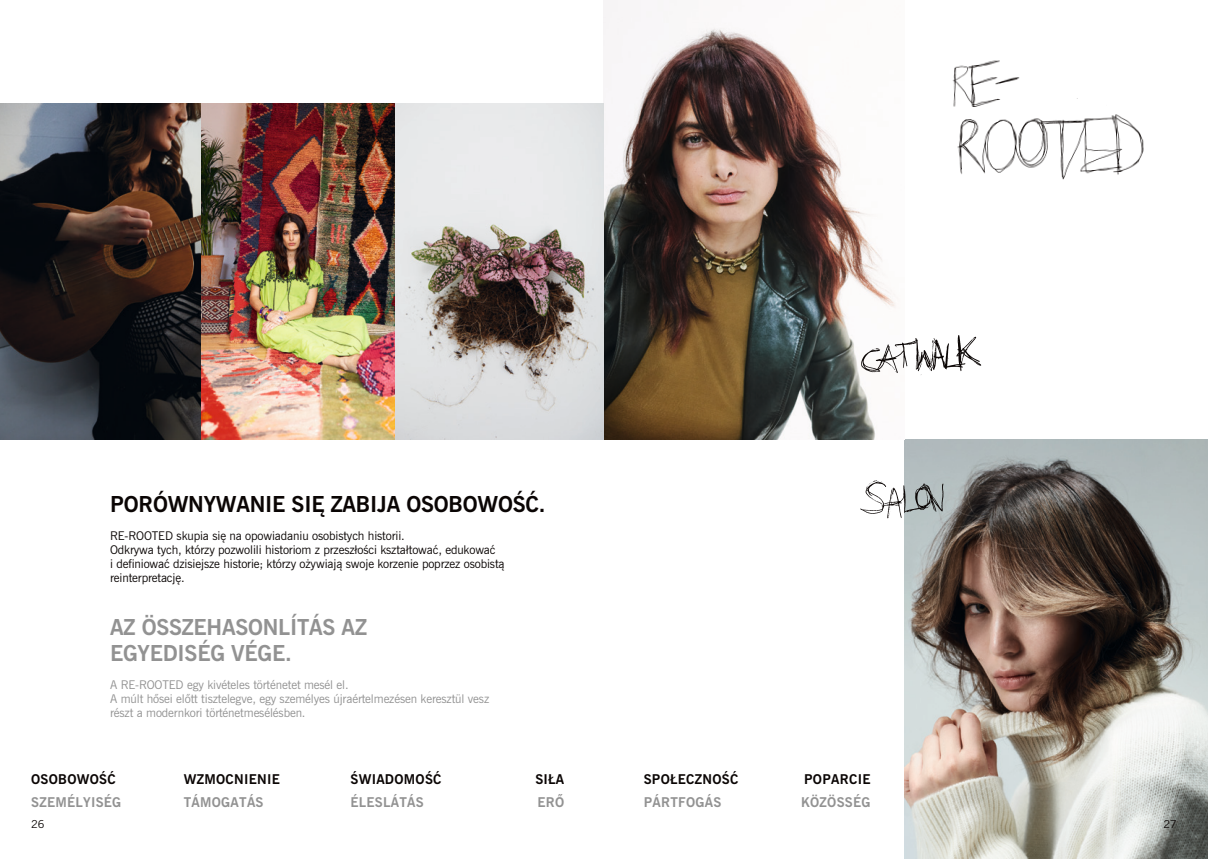
<style>
.page{position:relative;width:1208px;height:859px;background:#fff}
.page>*{position:absolute;margin:0;border:0;box-sizing:border-box;transform-origin:0 0}
.t1{font:700 22px/26px "News Gothic";letter-spacing:-.01em;color:#929292}
.t2{font:700 22px "News Gothic";letter-spacing:-.01em;color:#0a0504}
.t3{font:700 13.5px "News Gothic";letter-spacing:.02em;color:#0a0504}
.t4{font:700 13.5px "News Gothic";letter-spacing:.02em;color:#929292}
.t5{font:12px/14px "News Gothic";letter-spacing:-.01em;color:#0a0504}
.t6{font:12px/14px "News Gothic";letter-spacing:-.01em;color:#929292}
.t7{font:11px "Trade Gothic LT Std";color:#0a0504}
</style>
<div class="page">
<img style="left:0;top:103px;width:201px;height:336px">
<img style="left:201px;top:103px;width:394px;height:336px">
<img style="left:904px;top:439px;width:304px;height:420px">
<img style="left:604px;top:0;width:292px;height:439px">
<img style="left:952px;top:60px;width:192px;height:120px">
<img style="left:849px;top:332px;width:133px;height:52px">
<img style="left:860px;top:470px;width:89px;height:51px">
<h1 class="t2" style="left:110px;top:489px;width:437px">PORÓWNYWANIE SIĘ ZABIJA OSOBOWOŚĆ.</h1>
<p class="t5" style="left:110px;top:529px;width:396px">RE-ROOTED skupia się na opowiadaniu osobistych historii.<br>Odkrywa tych, którzy pozwolili historiom z przeszłości kształtować, edukować<br>i definiować dzisiejsze historie; którzy ożywiają swoje korzenie poprzez osobistą reinterpretację.</p>
<h1 class="t1" style="left:110px;top:615px;width:258px">AZ ÖSSZEHASONLÍTÁS AZ<br>EGYEDISÉG VÉGE.</h1>
<p class="t6" style="left:110px;top:678px;width:381px">A RE-ROOTED egy kivételes történetet mesél el.<br>A múlt hősei előtt tisztelegve, egy személyes újraértelmezésen keresztül vesz részt a modernkori történetmesélésben.</p>
<p class="t3" style="left:31px;top:770px;width:86px">OSOBOWOŚĆ</p>
<p class="t3" style="left:184px;top:770px;width:98px">WZMOCNIENIE</p>
<p class="t3" style="left:350px;top:770px;width:93px">ŚWIADOMOŚĆ</p>
<p class="t3" style="left:535px;top:770px;width:30px">SIŁA</p>
<p class="t3" style="left:643px;top:770px;width:96px">SPOŁECZNOŚĆ</p>
<p class="t3" style="left:804px;top:770px;width:68px">POPARCIE</p>
<p class="t4" style="left:31px;top:793px;width:92px">SZEMÉLYISÉG</p>
<p class="t4" style="left:184px;top:793px;width:81px">TÁMOGATÁS</p>
<p class="t4" style="left:350px;top:793px;width:75px">ÉLESLÁTÁS</p>
<p class="t4" style="left:537px;top:793px;width:28px">ERŐ</p>
<p class="t4" style="left:643px;top:793px;width:79px">PÁRTFOGÁS</p>
<p class="t4" style="left:801px;top:793px;width:71px">KÖZÖSSÉG</p>
<p class="t7" style="left:31px;top:817px;width:15px">26</p>
<p class="t7" style="left:1163px;top:817px;width:15px">27</p>
</div>
